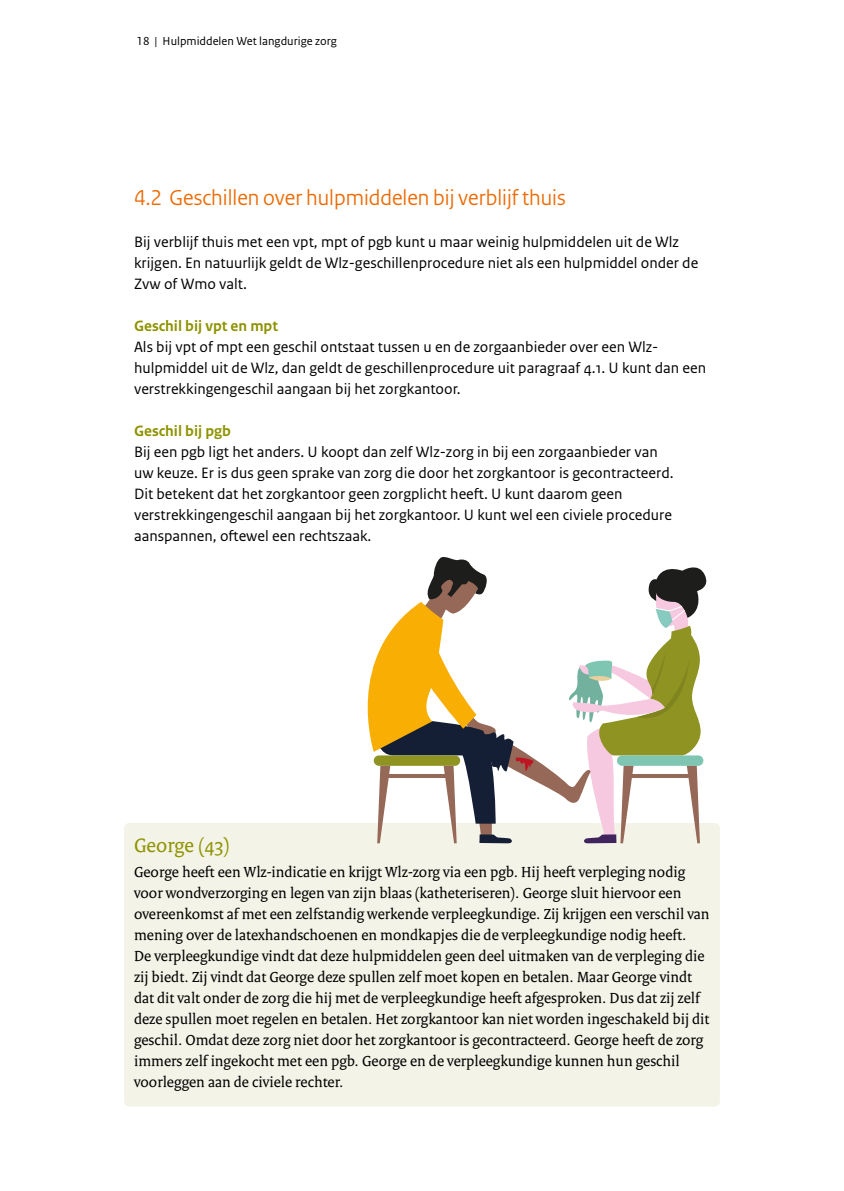
<style>
.page{position:relative;width:844px;height:1191px;background:#fff}
.page>*{position:absolute;margin:0;border:0;box-sizing:border-box;transform-origin:0 0}
.t1{font:22.75px "Rijksoverheid Sans Heading";color:#ed6b06}
.t2{font:21px "Rijksoverheid Serif";color:#8e9300}
.t3{font:15.75px/21px "Rijksoverheid Serif";color:#000}
.t4{font:15.75px/21px "Rijksoverheid Sans Text";color:#000}
.t5{font:700 15.75px "Rijksoverheid Sans Text";color:#8e9300}
.t6{font:12.25px "Rijksoverheid Sans Text";color:#000}
</style>
<div class="page">
<div style="left:124px;top:823px;width:595px;height:283px;background:#f4f3e7;border-radius:5px"></div>
<svg style="left:367px;top:557px;width:340px;height:286px"></svg>
<p class="t6" style="left:136px;top:34px;width:202px">18 | Hulpmiddelen Wet langdurige zorg</p>
<h1 class="t1" style="left:134px;top:184px;width:433px">4.2 Geschillen over hulpmiddelen bij verblijf thuis</h1>
<p class="t4" style="left:134px;top:231px;width:565px">Bij verblijf thuis met een vpt, mpt of pgb kunt u maar weinig hulpmiddelen uit de Wlz krijgen. En natuurlijk geldt de Wlz-geschillenprocedure niet als een hulpmiddel onder de<br>Zvw of Wmo valt.</p>
<p class="t5" style="left:134px;top:317px;width:145px">Geschil bij vpt en mpt</p>
<p class="t4" style="left:134px;top:336px;width:573px">Als bij vpt of mpt een geschil ontstaat tussen u en de zorgaanbieder over een Wlz&shy;hulpmiddel uit de Wlz, dan geldt de geschillenprocedure uit paragraaf 4.1. U kunt dan een verstrekkingengeschil aangaan bij het zorgkantoor.</p>
<p class="t5" style="left:134px;top:421px;width:98px">Geschil bij pgb</p>
<p class="t4" style="left:134px;top:441px;width:541px">Bij een pgb ligt het anders. U koopt dan zelf Wlz-zorg in bij een zorgaanbieder van uw keuze. Er is dus geen sprake van zorg die door het zorgkantoor is gecontracteerd.<br>Dit betekent dat het zorgkantoor geen zorgplicht heeft. U kunt daarom geen verstrekkingengeschil aangaan bij het zorgkantoor. U kunt wel een civiele procedure aanspannen, oftewel een rechtszaak.</p>
<h2 class="t2" style="left:134px;top:833px;width:97px">George (43)</h2>
<p class="t3" style="left:134px;top:861px;width:577px">George heeft een Wlz-indicatie en krijgt Wlz-zorg via een pgb. Hij heeft verpleging nodig voor wondverzorging en legen van zijn blaas (katheteriseren). George sluit hiervoor een overeenkomst af met een zelfstandig werkende verpleegkundige. Zij krijgen een verschil van mening over de latexhandschoenen en mondkapjes die de verpleegkundige nodig heeft.<br>De verpleegkundige vindt dat deze hulpmiddelen geen deel uitmaken van de verpleging die zij biedt. Zij vindt dat George deze spullen zelf moet kopen en betalen. Maar George vindt dat dit valt onder de zorg die hij met de verpleegkundige heeft afgesproken. Dus dat zij zelf deze spullen moet regelen en betalen. Het zorgkantoor kan niet worden ingeschakeld bij dit geschil. Omdat deze zorg niet door het zorgkantoor is gecontracteerd. George heeft de zorg immers zelf ingekocht met een pgb. George en de verpleegkundige kunnen hun geschil voorleggen aan de civiele rechter.</p>
</div>
